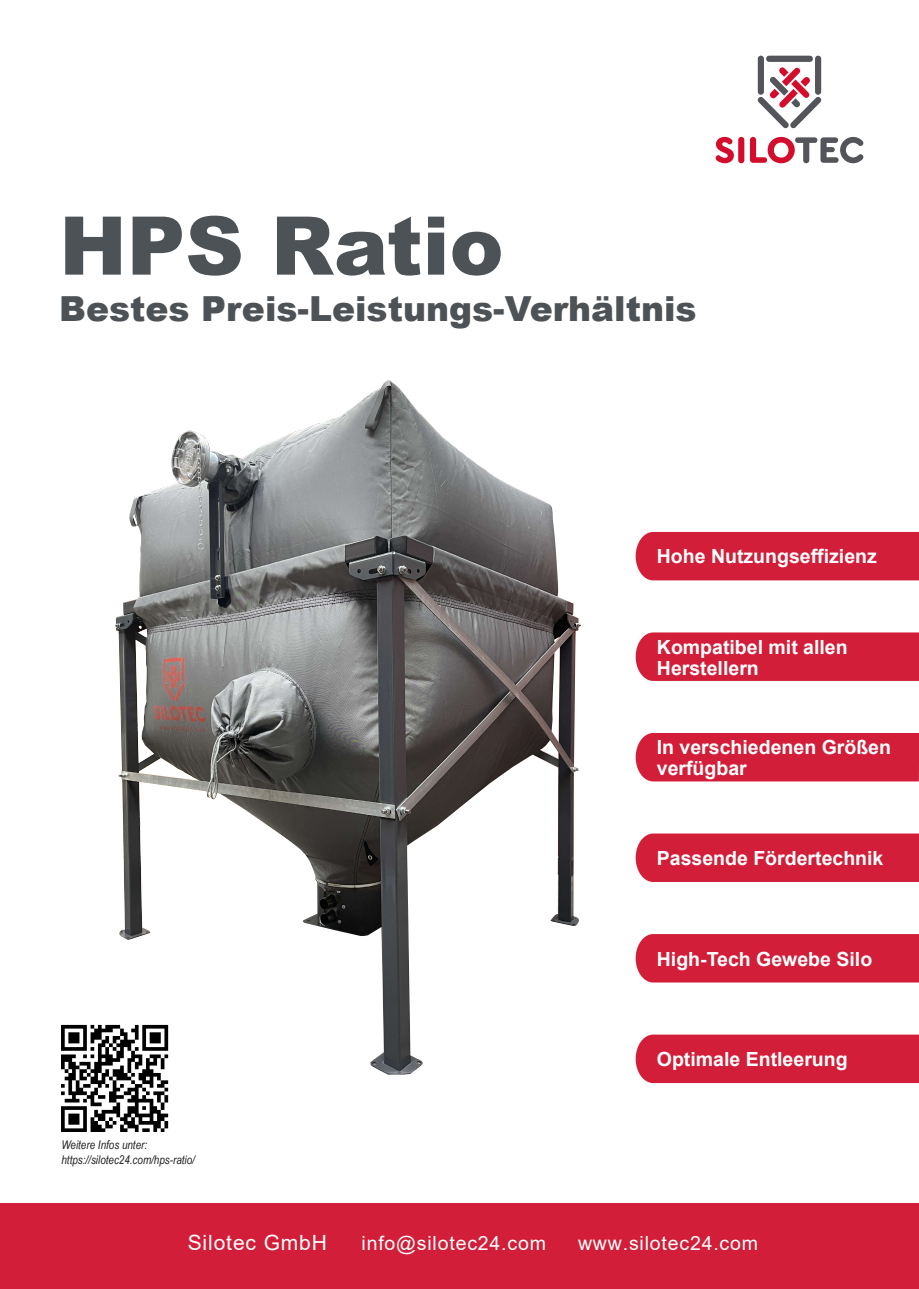
<style>
.page{position:relative;width:919px;height:1289px;background:#fff}
.page>*{position:absolute;margin:0;border:0;box-sizing:border-box;transform-origin:0 0}
.t1{font:900 81px "Arial";color:#4d5256}
.t2{font:900 34.5px "Arial";color:#4d5256}
.t3{font:21px "Arial";letter-spacing:.04em;color:#fff}
.t4{font:700 19.5px/21px "Arial";color:#fff}
.t5{font:19.5px "Arial";letter-spacing:.04em;color:#fff}
.t6{font:italic 12px/14.4px "Arial Narrow";color:#231f20}
</style>
<div class="page">
<div style="left:0;top:1203px;width:918px;height:85px;background:#d21e39"></div>
<div style="left:738px;top:137px;width:6px;height:26px;background:#d30d2b;border-radius:3px"></div>
<svg style="left:715px;top:137px;width:18px;height:26px"></svg>
<svg style="left:750px;top:137px;width:113px;height:26px"></svg>
<svg style="left:757px;top:67px;width:64px;height:61px"></svg>
<div style="left:815px;top:56px;width:6px;height:39px;background:#54555a;border-radius:3px"></div>
<div style="left:757px;top:56px;width:7px;height:39px;background:#54555a;border-radius:3px"></div>
<div style="left:766px;top:56px;width:46px;height:6px;background:#54555a;border-radius:3px"></div>
<div style="left:635px;top:632px;width:283px;height:49px;background:#d21e39"></div>
<div style="left:635px;top:733px;width:283px;height:48px;background:#d21e39"></div>
<div style="left:635px;top:833px;width:283px;height:49px;background:#d21e39"></div>
<div style="left:635px;top:934px;width:283px;height:48px;background:#d21e39"></div>
<div style="left:635px;top:1034px;width:283px;height:49px;background:#d21e39"></div>
<div style="left:635px;top:532px;width:283px;height:48px;background:#d21e39"></div>
<img style="left:115px;top:380px;width:466px;height:694px">
<svg style="left:136px;top:625px;width:63px;height:155px;background:#908784"></svg>
<svg style="left:540px;top:636px;width:19px;height:122px"></svg>
<svg style="left:208px;top:792px;width:7px;height:5px"></svg>
<svg style="left:133px;top:513px;width:4px;height:12px"></svg>
<img style="left:61px;top:1024px;width:108px;height:107px">
<h1 class="t1" style="left:59px;top:187px;width:446px">HPS Ratio</h1>
<h2 class="t2" style="left:59px;top:284px;width:638px">Bestes Preis-Leistungs-Verhältnis</h2>
<p class="t4" style="left:656px;top:546px;width:221px">Hohe Nutzungseffizienz</p>
<p class="t4" style="left:657px;top:637px;width:192px">Kompatibel mit allen<br>Herstellern</p>
<p class="t4" style="left:656px;top:737px;width:236px">In verschiedenen Größen verfügbar</p>
<p class="t4" style="left:656px;top:847px;width:228px">Passende Fördertechnik</p>
<p class="t4" style="left:656px;top:948px;width:217px">High-Tech Gewebe Silo</p>
<p class="t6" style="left:61px;top:1137px;width:135px">Weitere Infos unter: https://silotec24.com/hps-ratio/</p>
<p class="t4" style="left:656px;top:1049px;width:192px">Optimale Entleerung</p>
<p class="t3" style="left:188px;top:1228px;width:141px">Silotec GmbH</p>
<p class="t5" style="left:361px;top:1229px;width:186px">info@silotec24.com</p>
<p class="t5" style="left:578px;top:1229px;width:181px">www.silotec24.com</p>
</div>
